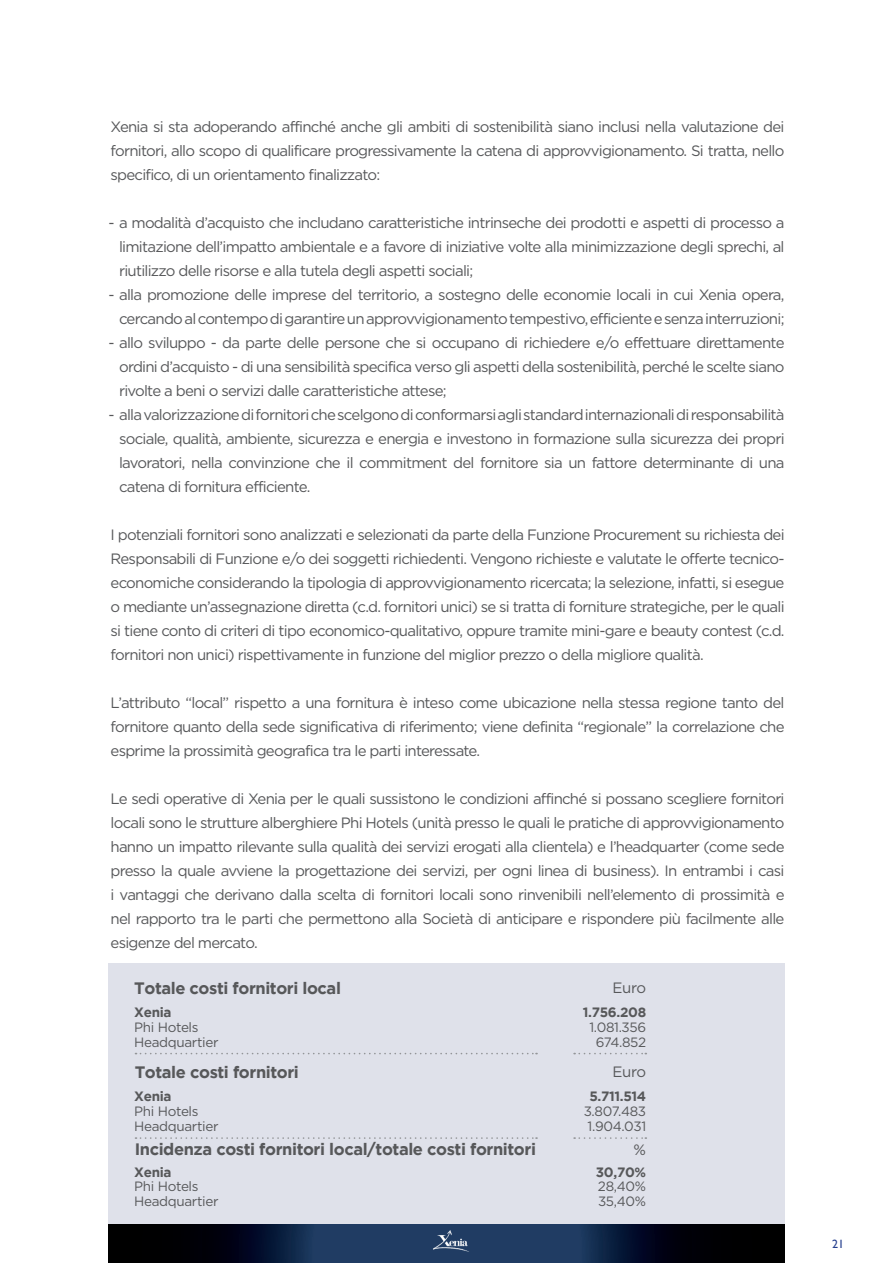
<style>
.page{position:relative;width:893px;height:1263px;background:#fff}
.page>*{position:absolute;margin:0;border:0;box-sizing:border-box;transform-origin:0 0}
.t1{font:700 16.5px "Gotham";letter-spacing:-.025em;color:#57585a}
.t2{font:15px/24px "Gotham";letter-spacing:-.05em;color:#57585a;text-align:justify}
.t3{font:13.5px/14.7px "Gotham";letter-spacing:-.025em;color:#57585a}
.t4{font:700 13.5px "Gotham";letter-spacing:-.025em;color:#57585a}
.t5{font:12px "Gill Sans";color:#253f8e}
</style>
<div class="page">
<svg style="left:108px;top:1224px;width:676px;height:39px;background:#0d1c33"></svg>
<img style="left:430px;top:1229px;width:44px;height:28px">
<div style="left:108px;top:963px;width:676px;height:261px;background:#dfe1ea"></div>
<svg style="left:136px;top:1053px;width:401px;height:1px"></svg>
<svg style="left:136px;top:1137px;width:401px;height:2px"></svg>
<svg style="left:574px;top:1053px;width:72px;height:1px"></svg>
<svg style="left:574px;top:1137px;width:72px;height:2px"></svg>
<p class="t2" style="left:111px;top:115px;width:675px">Xenia si sta adoperando affinché anche gli ambiti di sostenibilità siano inclusi nella valutazione dei fornitori, allo scopo di qualificare progressivamente la catena di approvvigionamento. Si tratta, nello specifico, di un orientamento finalizzato:</p>
<p class="t2" style="left:119px;top:211px;width:667px;text-indent:-11px">- a modalità d’acquisto che includano caratteristiche intrinseche dei prodotti e aspetti di processo a limitazione dell’impatto ambientale e a favore di iniziative volte alla minimizzazione degli sprechi, al riutilizzo delle risorse e alla tutela degli aspetti sociali;</p>
<p class="t2" style="left:108px;top:283px;width:678px;text-align:right">- alla promozione delle imprese del territorio, a sostegno delle economie locali in cui Xenia opera, cercando al contempo di garantire un approvvigionamento tempestivo, efficiente e senza interruzioni;</p>
<p class="t2" style="left:119px;top:331px;width:667px;text-indent:-11px">- allo sviluppo - da parte delle persone che si occupano di richiedere e/o effettuare direttamente ordini d’acquisto - di una sensibilità specifica verso gli aspetti della sostenibilità, perché le scelte siano rivolte a beni o servizi dalle caratteristiche attese;</p>
<p class="t2" style="left:119px;top:403px;width:667px;text-indent:-11px">- alla valorizzazione di fornitori che scelgono di conformarsi agli standard internazionali di responsabilità sociale, qualità, ambiente, sicurezza e energia e investono in formazione sulla sicurezza dei propri lavoratori, nella convinzione che il commitment del fornitore sia un fattore determinante di una catena di fornitura efficiente.</p>
<p class="t2" style="left:111px;top:523px;width:676px">I potenziali fornitori sono analizzati e selezionati da parte della Funzione Procurement su richiesta dei Responsabili di Funzione e/o dei soggetti richiedenti. Vengono richieste e valutate le offerte tecnico&shy;economiche considerando la tipologia di approvvigionamento ricercata; la selezione, infatti, si esegue o mediante un’assegnazione diretta (c.d. fornitori unici) se si tratta di forniture strategiche, per le quali si tiene conto di criteri di tipo economico-qualitativo, oppure tramite mini-gare e beauty contest (c.d. fornitori non unici) rispettivamente in funzione del miglior prezzo o della migliore qualità.</p>
<p class="t2" style="left:111px;top:691px;width:675px">L’attributo “local” rispetto a una fornitura è inteso come ubicazione nella stessa regione tanto del fornitore quanto della sede significativa di riferimento; viene definita “regionale” la correlazione che esprime la prossimità geografica tra le parti interessate.</p>
<p class="t2" style="left:111px;top:787px;width:675px">Le sedi operative di Xenia per le quali sussistono le condizioni affinché si possano scegliere fornitori locali sono le strutture alberghiere Phi Hotels (unità presso le quali le pratiche di approvvigionamento hanno un impatto rilevante sulla qualità dei servizi erogati alla clientela) e l’headquarter (come sede presso la quale avviene la progettazione dei servizi, per ogni linea di business). In entrambi i casi i vantaggi che derivano dalla scelta di fornitori locali sono rinvenibili nell’elemento di prossimità e nel rapporto tra le parti che permettono alla Società di anticipare e rispondere più facilmente alle esigenze del mercato.</p>
<p class="t1" style="left:134px;top:979px;width:208px">Totale costi fornitori local</p>
<p class="t2" style="left:613px;top:976px;width:35px">Euro</p>
<p class="t4" style="left:134px;top:1005px;width:39px">Xenia</p>
<p class="t3" style="left:134px;top:1020px;width:86px">Phi Hotels<br>Headquartier</p>
<p class="t4" style="left:583px;top:1005px;width:65px">1.756.208</p>
<p class="t3" style="left:589px;top:1020px;width:58px;text-align:center">1.081.356<br>674.852</p>
<p class="t1" style="left:135px;top:1063px;width:166px">Totale costi fornitori</p>
<p class="t2" style="left:613px;top:1059px;width:35px">Euro</p>
<p class="t4" style="left:134px;top:1089px;width:39px">Xenia</p>
<p class="t3" style="left:134px;top:1104px;width:86px">Phi Hotels<br>Headquartier</p>
<p class="t4" style="left:134px;top:1164px;width:39px">Xenia</p>
<p class="t3" style="left:134px;top:1179px;width:86px">Phi Hotels<br>Headquartier</p>
<p class="t1" style="left:135px;top:1140px;width:403px">Incidenza costi fornitori local/totale costi fornitori</p>
<p class="t4" style="left:589px;top:1089px;width:58px">5.711.514</p>
<p class="t3" style="left:584px;top:1104px;width:64px">3.807.483<br>1.904.031</p>
<p class="t2" style="left:634px;top:1137px;width:14px">%</p>
<p class="t4" style="left:596px;top:1164px;width:52px">30,70%</p>
<p class="t3" style="left:598px;top:1179px;width:50px">28,40%<br>35,40%</p>
<p class="t5" style="left:832px;top:1236px;width:14px">21</p>
</div>
